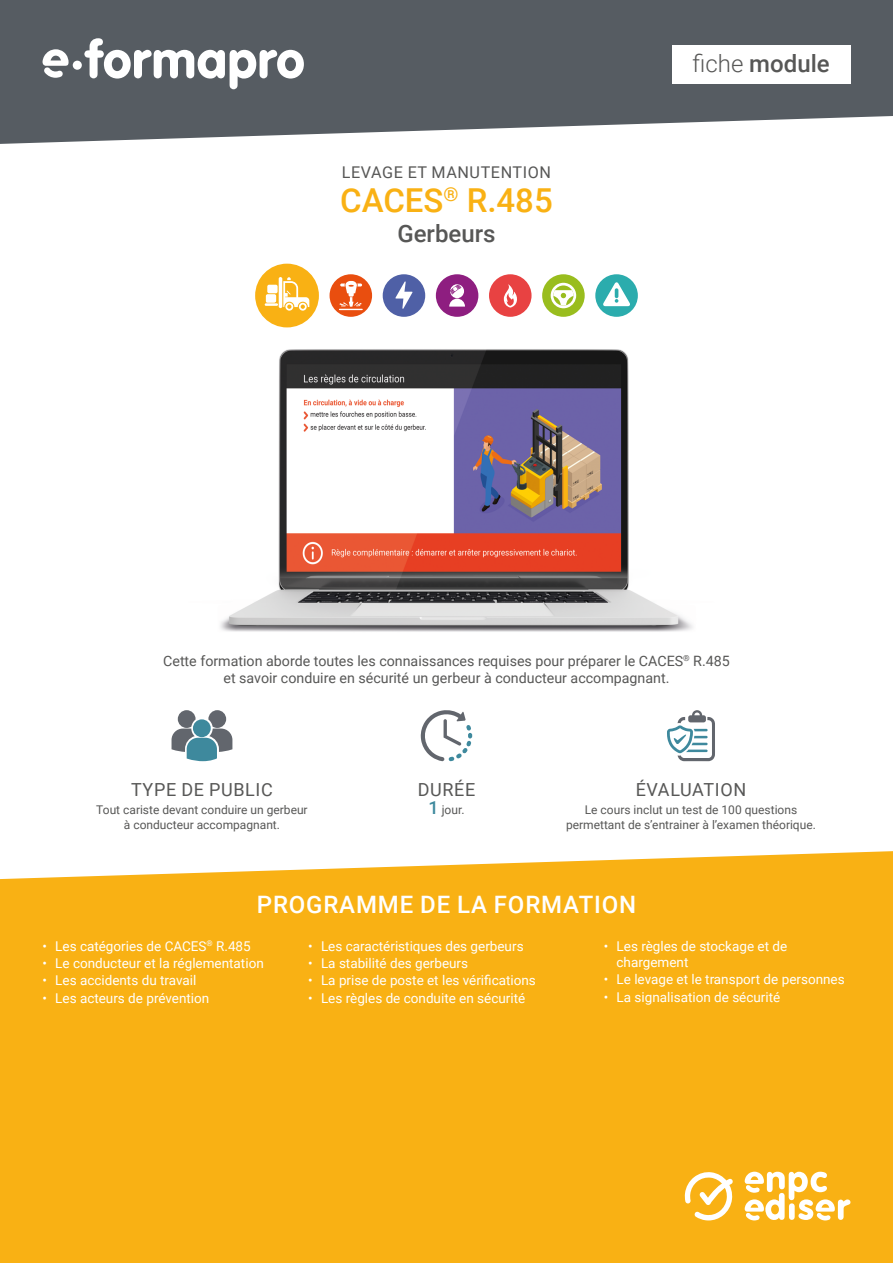
<style>
.page{position:relative;width:893px;height:1263px;background:#fff}
.page>*{position:absolute;margin:0;border:0;box-sizing:border-box;transform-origin:0 0}
.t1{font:500 33px "Roboto";color:#f9b114}
.t2{font:500 24px "Roboto";letter-spacing:.035em;color:#fff}
.t3{font:500 24px "Roboto";color:#575756}
.t4{font:18px "Roboto";letter-spacing:.035em;color:#575756}
.t5{font:16.2px "Roboto";letter-spacing:.035em;color:#575756}
.t6{font:14.25px/17.1px "Roboto";color:#575756;text-align:center}
.t7{font:13.5px/16.2px "Roboto";color:#fff}
.t8{font:12px/14.4px "Roboto";color:#575756;text-align:center}
.s1{font-weight:300}
.s2{font-weight:500;font-size:18px;color:#3e899d}
</style>
<div class="page">
<div style="left:0;top:851px;width:893px;height:412px;background:#f9b114"></div>
<img style="left:220px;top:315px;width:473px;height:317px">
<svg style="left:172px;top:710px;width:60px;height:51px"></svg>
<svg style="left:421px;top:710px;width:51px;height:51px"></svg>
<svg style="left:667px;top:710px;width:48px;height:51px"></svg>
<svg style="left:0;top:0;width:893px;height:144px;background:#696e73"></svg>
<div style="left:672px;top:45px;width:178px;height:39px;background:#fff"></div>
<div style="left:255px;top:264px;width:64px;height:63px;background:#f9b114;border-radius:50%"></div>
<svg style="left:265px;top:277px;width:44px;height:34px"></svg>
<div style="left:436px;top:274px;width:42px;height:43px;background:#8e1e80;border-radius:50%"></div>
<svg style="left:449px;top:284px;width:16px;height:23px"></svg>
<div style="left:383px;top:274px;width:42px;height:43px;background:#4f60a6;border-radius:50%"></div>
<svg style="left:395px;top:281px;width:17px;height:28px"></svg>
<div style="left:542px;top:274px;width:43px;height:43px;background:#99bd1e;border-radius:50%"></div>
<svg style="left:551px;top:283px;width:25px;height:25px"></svg>
<div style="left:489px;top:274px;width:42px;height:43px;background:#e84242;border-radius:50%"></div>
<svg style="left:504px;top:284px;width:13px;height:24px"></svg>
<div style="left:595px;top:274px;width:43px;height:43px;background:#2bacad;border-radius:50%"></div>
<svg style="left:603px;top:282px;width:27px;height:24px"></svg>
<div style="left:330px;top:274px;width:42px;height:43px;background:#e94e0f;border-radius:50%"></div>
<svg style="left:340px;top:281px;width:22px;height:29px"></svg>
<svg style="left:84px;top:38px;width:220px;height:51px"></svg>
<svg style="left:42px;top:49px;width:27px;height:29px"></svg>
<div style="left:73px;top:61px;width:9px;height:9px;background:#fff;border-radius:50%"></div>
<svg style="left:745px;top:1172px;width:105px;height:48px"></svg>
<svg style="left:685px;top:1171px;width:48px;height:49px"></svg>
<p class="t5" style="left:342px;top:161px;width:211px">LEVAGE ET MANUTENTION</p>
<h1 class="t1" style="left:340px;top:177px;width:214px">CACES<sup>®</sup> R.485</h1>
<h2 class="t3" style="left:397px;top:216px;width:100px">Gerbeurs</h2>
<h2 class="t3" style="left:693px;top:47px;width:139px"><span class="s1">fiche</span> module</h2>
<p class="t6" style="left:163px;top:651px;width:568px">Cette formation aborde toutes les connaissances requises pour préparer le CACES<sup>®</sup> R.485 et savoir conduire en sécurité un gerbeur à conducteur accompagnant.</p>
<h3 class="t4" style="left:131px;top:777px;width:143px">TYPE DE PUBLIC</h3>
<p class="t8" style="left:96px;top:802px;width:213px">Tout cariste devant conduire un gerbeur à conducteur accompagnant.</p>
<h3 class="t4" style="left:418px;top:777px;width:59px">DURÉE</h3>
<p class="t8" style="left:428px;top:802px;width:38px"><span class="s2">1</span> jour.</p>
<h3 class="t4" style="left:636px;top:777px;width:112px">ÉVALUATION</h3>
<p class="t8" style="left:566px;top:802px;width:251px">Le cours inclut un test de 100 questions permettant de s’entrainer à l’examen théorique.</p>
<h2 class="t2" style="left:257px;top:888px;width:381px">PROGRAMME DE LA FORMATION</h2>
<p class="t7" style="left:43px;top:937px;width:210px">• Les catégories de CACES<sup>®</sup> R.485</p>
<p class="t7" style="left:43px;top:955px;width:223px">• Le conducteur et la réglementation</p>
<p class="t7" style="left:43px;top:972px;width:155px">• Les accidents du travail</p>
<p class="t7" style="left:43px;top:989px;width:168px">• Les acteurs de prévention</p>
<p class="t7" style="left:308px;top:937px;width:217px">• Les caractéristiques des gerbeurs</p>
<p class="t7" style="left:308px;top:955px;width:161px">• La stabilité des gerbeurs</p>
<p class="t7" style="left:308px;top:972px;width:229px">• La prise de poste et les vérifications</p>
<p class="t7" style="left:308px;top:989px;width:218px">• Les règles de conduite en sécurité</p>
<p class="t7" style="left:617px;top:937px;width:172px;text-indent:-13px">• Les règles de stockage et de chargement</p>
<p class="t7" style="left:604px;top:971px;width:242px">• Le levage et le transport de personnes</p>
<p class="t7" style="left:604px;top:988px;width:178px">• La signalisation de sécurité</p>
</div>
